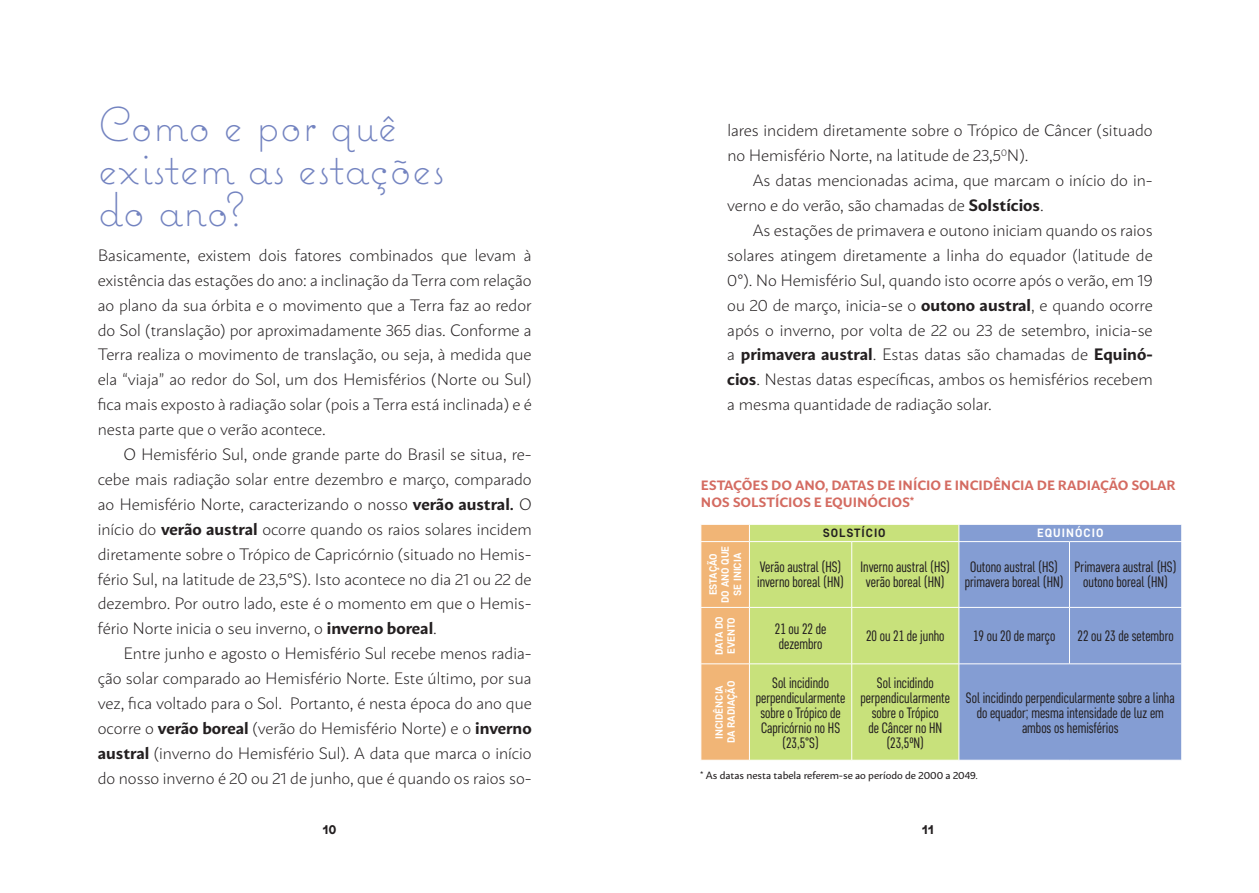
<style>
.page{position:relative;width:1259px;height:893px;background:#fff}
.page>*{position:absolute;margin:0;border:0;box-sizing:border-box;transform-origin:0 0}
.t1{font:300 48px/42px "Coquette";color:#7383c0}
.t2{font:200 16.5px/24.9px "Mato Sans";color:#231f20;text-align:justify}
.t3{font:700 16.5px "Coquette";color:#231f20}
.t4{font:15px/15px "Core Sans D37 Cn";color:#231f20;text-align:center}
.t5{font:600 13.5px/16.5px "Mato Sans";color:#d46b61}
.t6{font:700 12px "Core Sans D55";letter-spacing:.08em;color:#231f20}
.t7{font:700 12px "Core Sans D55";letter-spacing:.09em;color:#fff}
.t8{font:700 10.5px/12px "Core Sans D55";color:#fff;text-align:center}
.t9{font:10.5px "Mato Sans";color:#231f20}
.s1{font-weight:600}
</style>
<div class="page">
<div style="left:750px;top:525px;width:208px;height:235px;background:#c8e17b"></div>
<div style="left:959px;top:525px;width:222px;height:235px;background:#849dd3"></div>
<div style="left:701px;top:524px;width:49px;height:236px;background:#f1b576"></div>
<svg style="left:958px;top:525px;width:1px;height:16px"></svg>
<svg style="left:1181px;top:525px;width:1px;height:16px"></svg>
<hr style="left:700px;top:541px;width:49px;height:1px;background:#fff">
<hr style="left:749px;top:541px;width:102px;height:1px;background:#fff">
<hr style="left:749px;top:542px;width:1px;height:65px;background:#fff">
<hr style="left:851px;top:541px;width:108px;height:1px;background:#fff">
<hr style="left:851px;top:542px;width:1px;height:65px;background:#fff">
<hr style="left:959px;top:541px;width:110px;height:1px;background:#fff">
<hr style="left:1069px;top:541px;width:113px;height:1px;background:#fff">
<hr style="left:1069px;top:542px;width:1px;height:65px;background:#fff">
<hr style="left:700px;top:607px;width:49px;height:1px;background:#fff">
<hr style="left:749px;top:607px;width:102px;height:1px;background:#fff">
<hr style="left:749px;top:608px;width:1px;height:56px;background:#fff">
<hr style="left:851px;top:607px;width:108px;height:1px;background:#fff">
<hr style="left:851px;top:608px;width:1px;height:56px;background:#fff">
<hr style="left:959px;top:607px;width:110px;height:1px;background:#fff">
<hr style="left:1069px;top:607px;width:113px;height:1px;background:#fff">
<hr style="left:1069px;top:608px;width:1px;height:56px;background:#fff">
<hr style="left:700px;top:664px;width:49px;height:1px;background:#fff">
<hr style="left:749px;top:664px;width:102px;height:1px;background:#fff">
<hr style="left:749px;top:664px;width:1px;height:96px;background:#fff">
<hr style="left:851px;top:664px;width:108px;height:1px;background:#fff">
<hr style="left:851px;top:664px;width:1px;height:96px;background:#fff">
<hr style="left:959px;top:664px;width:110px;height:1px;background:#fff">
<hr style="left:1069px;top:664px;width:113px;height:1px;background:#fff">
<h1 class="t1" style="left:98px;top:103px;width:348px">Como e por quê existem as estações do ano?</h1>
<p class="t2" style="left:98px;top:241px;width:435px">Basicamente, existem dois fatores combinados que levam à existência das estações do ano: a inclinação da Terra com relação ao plano da sua órbita e o movimento que a Terra faz ao redor do Sol (translação) por aproximadamente 365 dias. Conforme a Terra realiza o movimento de translação, ou seja, à medida que ela “viaja” ao redor do Sol, um dos Hemisférios (Norte ou Sul) fica mais exposto à radiação solar (pois a Terra está inclinada) e é nesta parte que o verão acontece.</p>
<p class="t2" style="left:98px;top:440px;width:435px;text-indent:26px">O Hemisfério Sul, onde grande parte do Brasil se situa, re&shy;cebe mais radiação solar entre dezembro e março, comparado ao Hemisfério Norte, caracterizando o nosso <span class="s1">verão austral.</span> O início do <span class="s1">verão austral</span> ocorre quando os raios solares incidem diretamente sobre o Trópico de Capricórnio (situado no Hemis&shy;fério Sul, na latitude de 23,5°S). Isto acontece no dia 21 ou 22 de dezembro. Por outro lado, este é o momento em que o Hemis&shy;fério Norte inicia o seu inverno, o <span class="s1">inverno boreal</span>.</p>
<p class="t2" style="left:98px;top:639px;width:435px;text-indent:26px">Entre junho e agosto o Hemisfério Sul recebe menos radia&shy;ção solar comparado ao Hemisfério Norte. Este último, por sua vez, fica voltado para o Sol. Portanto, é nesta época do ano que ocorre o <span class="s1">verão boreal</span> (verão do Hemisfério Norte) e o <span class="s1">inverno austral</span> (inverno do Hemisfério Sul). A data que marca o início do nosso inverno é 20 ou 21 de junho, que é quando os raios so-</p>
<p class="t2" style="left:727px;top:116px;width:427px">lares incidem diretamente sobre o Trópico de Câncer (situado no Hemisfério Norte, na latitude de 23,5<sup>0</sup>N).</p>
<p class="t2" style="left:727px;top:166px;width:427px;text-indent:26px">As datas mencionadas acima, que marcam o início do in&shy;verno e do verão, são chamadas de <span class="s1">Solstícios</span>.</p>
<p class="t2" style="left:727px;top:216px;width:427px;text-indent:26px">As estações de primavera e outono iniciam quando os raios solares atingem diretamente a linha do equador (latitude de 0°). No Hemisfério Sul, quando isto ocorre após o verão, em 19 ou 20 de março, inicia-se o <span class="s1">outono austral</span>, e quando ocorre após o inverno, por volta de 22 ou 23 de setembro, inicia-se a <span class="s1">primavera austral</span>. Estas datas são chamadas de <span class="s1">Equinó&shy;cios</span>. Nestas datas específicas, ambos os hemisférios recebem a mesma quantidade de radiação solar.</p>
<p class="t5" style="left:701px;top:476px;width:476px">ESTAÇÕES DO ANO, DATAS DE INÍCIO E INCIDÊNCIA DE RADIAÇÃO SOLAR<br>NOS SOLSTÍCIOS E EQUINÓCIOS*</p>
<p class="t8" style="left:707px;top:603px;width:58px;rotate:-90deg">ESTAÇÃO<br>DO ANO QUE<br>SE INICIA</p>
<p class="t6" style="left:822px;top:525px;width:64px">SOLSTÍCIO</p>
<p class="t7" style="left:1037px;top:525px;width:68px">EQUINÓCIO</p>
<p class="t4" style="left:757px;top:560px;width:88px;text-align:left">Verão austral (HS) inverno boreal (HN)</p>
<p class="t4" style="left:860px;top:560px;width:91px">Inverno austral (HS) verão boreal (HN)</p>
<p class="t4" style="left:964px;top:560px;width:101px">Outono austral (HS) primavera boreal (HN)</p>
<p class="t4" style="left:1074px;top:560px;width:104px">Primavera austral (HS) outono boreal (HN)</p>
<p class="t8" style="left:713px;top:655px;width:40px;text-align:left;rotate:-90deg">DATA DO<br>EVENTO</p>
<p class="t4" style="left:775px;top:621px;width:53px;text-align:left">21 ou 22 de dezembro</p>
<p class="t4" style="left:866px;top:628px;width:80px">20 ou 21 de junho</p>
<p class="t4" style="left:973px;top:628px;width:84px">19 ou 20 de março</p>
<p class="t4" style="left:1077px;top:628px;width:98px">22 ou 23 de setembro</p>
<p class="t8" style="left:713px;top:743px;width:64px;rotate:-90deg">INCIDÊNCIA<br>DA RADIAÇÃO</p>
<p class="t4" style="left:756px;top:675px;width:91px">Sol incidindo perpendicularmente sobre o Trópico de<br>Capricórnio no HS (23,5°S)</p>
<p class="t4" style="left:860px;top:675px;width:91px">Sol incidindo perpendicularmente sobre o Trópico<br>de Câncer no HN (23,5ºN)</p>
<p class="t4" style="left:966px;top:690px;width:210px">Sol incidindo perpendicularmente sobre a linha do equador; mesma intensidade de luz em ambos os hemisférios</p>
<p class="t9" style="left:700px;top:765px;width:279px">* As datas nesta tabela referem-se ao período de 2000 a 2049.</p>
<p class="t3" style="left:323px;top:818px;width:16px">10</p>
<p class="t3" style="left:922px;top:818px;width:13px">11</p>
</div>
